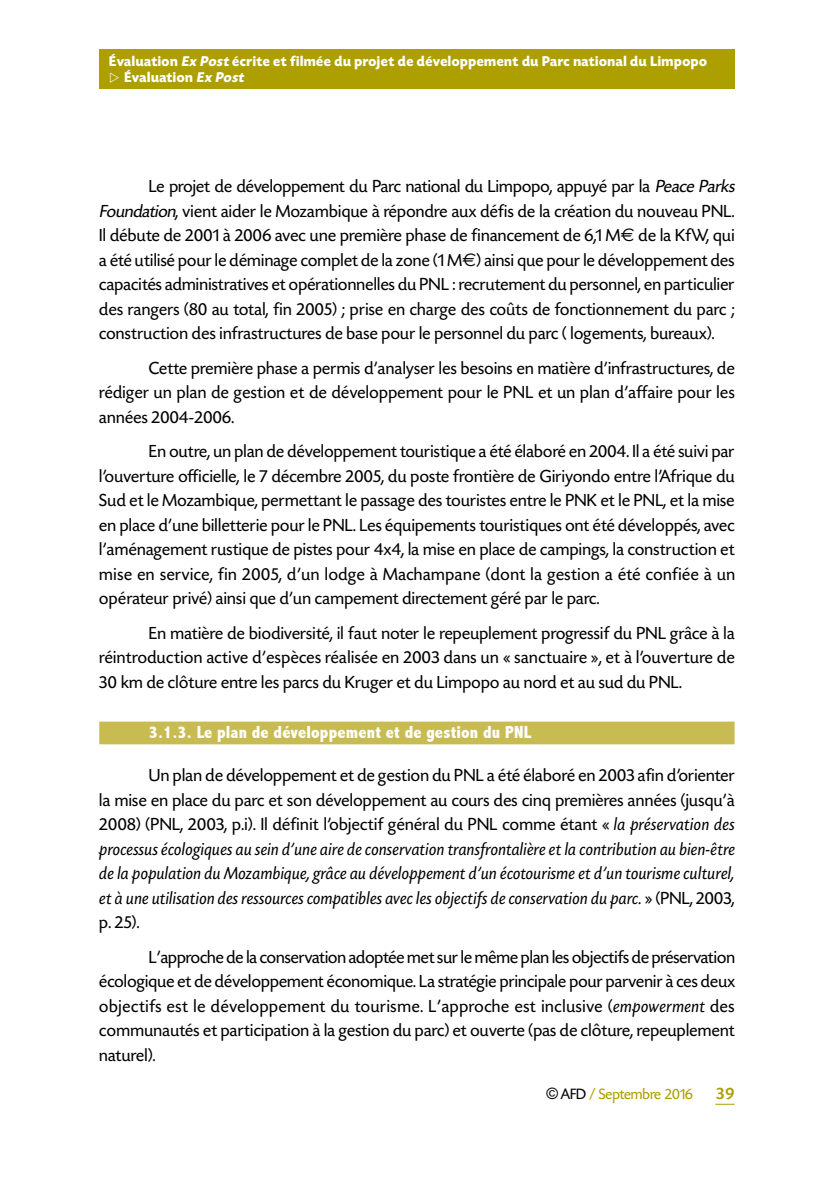
<style>
.page{position:relative;width:819px;height:1191px;background:#fff}
.page>*{position:absolute;margin:0;border:0;box-sizing:border-box;transform-origin:0 0}
.t1{font:18.38px/24.5px "Today SH";letter-spacing:.02em;color:#000;text-align:justify}
.t2{font:italic 18.38px/24.5px "Today SH";letter-spacing:.025em;color:#000;text-align:justify}
.t3{font:800 condensed 17.5px "Abadi";letter-spacing:.01em;color:#fff}
.t4{font:500 17.5px "Today SBOP";color:#ad9f00}
.t5{font:15.75px "Today SH";color:#ad9f00}
.t6{font:700 14.88px/15.8px "Today SH";letter-spacing:.04em;color:#fff;scale:.95 1}
.s1{font-style:italic}
.s2{font-family:"Euro Sans"}
.s3{font-style:normal}
.s4{font-family:"Gill Sans";color:#000}
.s5{color:#000}
</style>
<div class="page">
<svg style="left:715px;top:1104px;width:19px;height:1px"></svg>
<div style="left:99px;top:50px;width:635px;height:39px;background:#ad9f00"></div>
<div style="left:99px;top:721px;width:635px;height:23px;background:#c8bb52"></div>
<p class="t6" style="left:124px;top:54px;width:614px;text-indent:-15px">Évaluation <span class="s1">Ex Post</span> écrite et filmée du projet de développement du Parc national du Limpopo<br>Évaluation <span class="s1">Ex Post</span></p>
<p class="t1" style="left:99px;top:175px;width:640px;text-align:left;text-indent:50px">Le projet de développement du Parc national du Limpopo, appuyé par la <span class="s1">Peace Parks Foundation</span>, vient aider le Mozambique à répondre aux défis de la création du nouveau PNL.<br>Il débute de 2001 à 2006 avec une première phase de financement de 6,1 M<span class="s2">€</span> de la KfW, qui a été utilisé pour le déminage complet de la zone (1 M<span class="s2">€</span>) ainsi que pour le développement des capacités administratives et opérationnelles du PNL : recrutement du personnel, en particulier des rangers (80 au total, fin 2005) ; prise en charge des coûts de fonctionnement du parc ; construction des infrastructures de base pour le personnel du parc ( logements, bureaux).</p>
<p class="t1" style="left:99px;top:356px;width:637px;text-indent:50px">Cette première phase a permis d’analyser les besoins en matière d’infrastructures, de rédiger un plan de gestion et de développement pour le PNL et un plan d’affaire pour les années 2004-2006.</p>
<p class="t1" style="left:99px;top:439px;width:637px;text-indent:50px">En outre, un plan de développement touristique a été élaboré en 2004. Il a été suivi par l’ouverture officielle, le 7 décembre 2005, du poste frontière de Giriyondo entre l’Afrique du Sud et le Mozambique, permettant le passage des touristes entre le PNK et le PNL, et la mise en place d’une billetterie pour le PNL. Les équipements touristiques ont été développés, avec l’aménagement rustique de pistes pour 4x4, la mise en place de campings, la construction et mise en service, fin 2005, d’un lodge à Machampane (dont la gestion a été confiée à un opérateur privé) ainsi que d’un campement directement géré par le parc.</p>
<p class="t1" style="left:99px;top:621px;width:637px;text-indent:50px">En matière de biodiversité, il faut noter le repeuplement progressif du PNL grâce à la réintroduction active d’espèces réalisée en 2003 dans un « sanctuaire », et à l’ouverture de 30 km de clôture entre les parcs du Kruger et du Limpopo au nord et au sud du PNL.</p>
<p class="t3" style="left:149px;top:722px;width:383px">3.1.3. Le plan de développement et de gestion du PNL</p>
<p class="t2" style="left:99px;top:763px;width:637px;text-indent:50px"><span class="s3">Un plan de développement et de gestion du PNL a été élaboré en 2003 afin d’orienter la mise en place du parc et son développement au cours des cinq premières années (jusqu’à 2008) (PNL, 2003, p.i). Il définit l’objectif général du PNL comme étant «</span> la préservation des processus écologiques au sein d’une aire de conservation transfrontalière et la contribution au bien-être de la population du Mozambique, grâce au développement d’un écotourisme et d’un tourisme culturel, et à une utilisation des ressources compatibles avec les objectifs de conservation du parc. <span class="s3">» (PNL, 2003, p. 25).</span></p>
<p class="t1" style="left:99px;top:945px;width:637px;text-indent:50px">L’approche de la conservation adoptée met sur le même plan les objectifs de préservation écologique et de développement économique. La stratégie principale pour parvenir à ces deux objectifs est le développement du tourisme. L’approche est inclusive (<span class="s1">empowerment</span> des communautés et participation à la gestion du parc) et ouverte (pas de clôture, repeuplement naturel).</p>
<p class="t5" style="left:546px;top:1086px;width:148px"><span class="s4">©</span> <span class="s5">AFD</span> / Septembre 2016</p>
<p class="t4" style="left:715px;top:1084px;width:21px">39</p>
</div>
